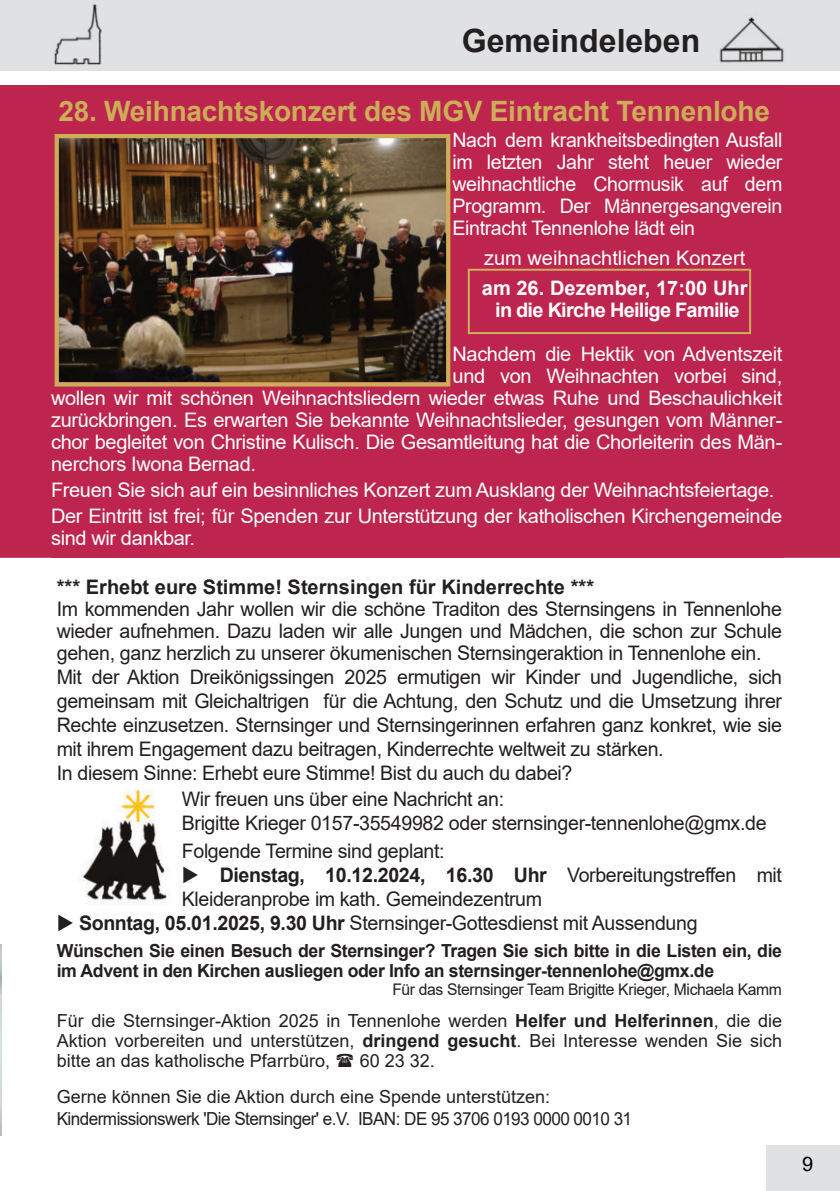
<style>
.page{position:relative;width:840px;height:1191px;background:#fff}
.page>*{position:absolute;margin:0;border:0;box-sizing:border-box;transform-origin:0 0}
.t1{font:700 32px "Arial";color:#231f20}
.t2{font:700 28px "Arial";letter-spacing:-.01em;color:#cdad58}
.t3{font:20px/24px "Arial";letter-spacing:-.015em;color:#231f20}
.t4{font:20px/22px "Arial";letter-spacing:-.015em;color:#fff;text-align:justify}
.t5{font:700 20px "Arial";color:#231f20}
.t6{font:700 20px/22px "Arial";letter-spacing:-.04em;color:#fff;text-align:center}
.t7{font:20px "Arial";letter-spacing:.005em;color:#fff}
.t8{font:20px "Arial";color:#000001}
.t9{font:18px/20px "Arial";color:#231f20;text-align:justify}
.t10{font:700 18px/20px "Arial";letter-spacing:-.02em;color:#231f20}
.t11{font:18px "Arial";letter-spacing:-.03em;color:#231f20;scale:.95 1}
.t12{font:16px "Arial";letter-spacing:-.025em;color:#231f20}
.s1{font-weight:700}
</style>
<div class="page">
<div style="left:0;top:0;width:839px;height:71px;background:#e0e1e3"></div>
<div style="left:765px;top:1145px;width:74px;height:46px;background:#e0e1e3"></div>
<img style="left:719px;top:17px;width:65px;height:46px">
<img style="left:54px;top:4px;width:48px;height:61px">
<div style="left:0;top:85px;width:839px;height:473px;background:#bd254f"></div>
<div style="left:51px;top:85px;width:731px;height:472px;background:#bd254f"></div>
<img style="left:60px;top:139px;width:385px;height:242px">
<div style="left:55px;top:134px;width:395px;height:252px;border:4px solid #cdad58"></div>
<img style="left:78px;top:789px;width:101px;height:116px">
<img style="left:0;top:944px;width:1px;height:191px">
<div style="left:467px;top:269px;width:283px;height:65px;border:2px solid #cdad58"></div>
<h1 class="t1" style="left:461px;top:18px;width:240px">Gemeindeleben</h1>
<h2 class="t2" style="left:59px;top:92px;width:712px">28. Weihnachtskonzert des MGV Eintracht Tennenlohe</h2>
<p class="t4" style="left:452px;top:129px;width:331px">Nach dem krankheitsbedingten Ausfall im letzten Jahr steht heuer wieder weihnachtliche Chormusik auf dem Programm. Der Männergesangverein Eintracht Tennenlohe lädt ein</p>
<p class="t7" style="left:483px;top:244px;width:262px">zum weihnachtlichen Konzert</p>
<p class="t6" style="left:481px;top:277px;width:267px">am 26. Dezember, 17:00 Uhr in die Kirche Heilige Familie</p>
<p class="t4" style="left:452px;top:343px;width:331px">Nachdem die Hektik von Adventszeit</p>
<p class="t4" style="left:452px;top:365px;width:331px">und von Weihnachten vorbei sind,</p>
<p class="t4" style="left:51px;top:387px;width:732px">wollen wir mit schönen Weihnachtsliedern wieder etwas Ruhe und Beschaulichkeit</p>
<p class="t4" style="left:51px;top:409px;width:732px">zurückbringen. Es erwarten Sie bekannte Weihnachtslieder, gesungen vom Männer-</p>
<p class="t4" style="left:51px;top:431px;width:732px">chor begleitet von Christine Kulisch. Die Gesamtleitung hat die Chorleiterin des Män-</p>
<p class="t4" style="left:51px;top:453px;width:206px">nerchors Iwona Bernad.</p>
<p class="t4" style="left:51px;top:477px;width:732px;line-height:26px">Freuen Sie sich auf ein besinnliches Konzert zum Ausklang der Weihnachtsfeiertage.<br>Der Eintritt ist frei; für Spenden zur Unterstützung der katholischen Kirchengemeinde</p>
<p class="t4" style="left:51px;top:527px;width:145px">sind wir dankbar.</p>
<p class="t5" style="left:57px;top:573px;width:538px">*** Erhebt eure Stimme! Sternsingen für Kinderrechte ***</p>
<p class="t3" style="left:57px;top:598px;width:726px;line-height:22px;text-align:justify">Im kommenden Jahr wollen wir die schöne Traditon des Sternsingens in Tennenlohe wieder aufnehmen. Dazu laden wir alle Jungen und Mädchen, die schon zur Schule gehen, ganz herzlich zu unserer ökumenischen Sternsingeraktion in Tennenlohe ein.</p>
<p class="t3" style="left:57px;top:665px;width:726px">Mit der Aktion Dreikönigssingen 2025 ermutigen wir Kinder und Jugendliche, sich gemeinsam mit Gleichaltrigen für die Achtung, den Schutz und die Umsetzung ihrer Rechte einzusetzen. Sternsinger und Sternsingerinnen erfahren ganz konkret, wie sie mit ihrem Engagement dazu beitragen, Kinderrechte weltweit zu stärken.<br>In diesem Sinne: Erhebt eure Stimme! Bist du auch du dabei?</p>
<p class="t3" style="left:182px;top:787px;width:586px">Wir freuen uns über eine Nachricht an:<br>Brigitte Krieger 0157-35549982 oder sternsinger-tennenlohe@gmx.de</p>
<p class="t3" style="left:182px;top:839px;width:264px">Folgende Termine sind geplant:</p>
<p class="t3" style="left:182px;top:863px;width:601px">◆ <span class="s1">Dienstag, 10.12.2024, 16.30 Uhr</span> Vorbereitungstreffen mit<br>Kleideranprobe im kath. Gemeindezentrum</p>
<p class="t3" style="left:57px;top:911px;width:642px">◆ <span class="s1">Sonntag, 05.01.2025, 9.30 Uhr</span> Sternsinger-Gottesdienst mit Aussendung</p>
<p class="t10" style="left:57px;top:940px;width:726px">Wünschen Sie einen Besuch der Sternsinger? Tragen Sie sich bitte in die Listen ein, die im Advent in den Kirchen ausliegen oder Info an sternsinger-tennenlohe@gmx.de</p>
<p class="t12" style="left:392px;top:978px;width:391px">Für das Sternsinger Team Brigitte Krieger, Michaela Kamm</p>
<p class="t9" style="left:57px;top:1010px;width:726px">Für die Sternsinger-Aktion 2025 in Tennenlohe werden <span class="s1">Helfer und Helferinnen</span>, die die Aktion vorbereiten und unterstützen, <span class="s1">dringend gesucht</span>. Bei Interesse wenden Sie sich bitte an das katholische Pfarrbüro,</p>
<p class="t9" style="left:57px;top:1042px;width:495px;line-height:36px;text-indent:303px">60 23 32.<br>Gerne können Sie die Aktion durch eine Spende unterstützen:</p>
<p class="t11" style="left:57px;top:1105px;width:607px">Kindermissionswerk 'Die Sternsinger' e.V. IBAN: DE 95 3706 0193 0000 0010 31</p>
<p class="t8" style="left:801px;top:1150px;width:13px">9</p>
</div>
